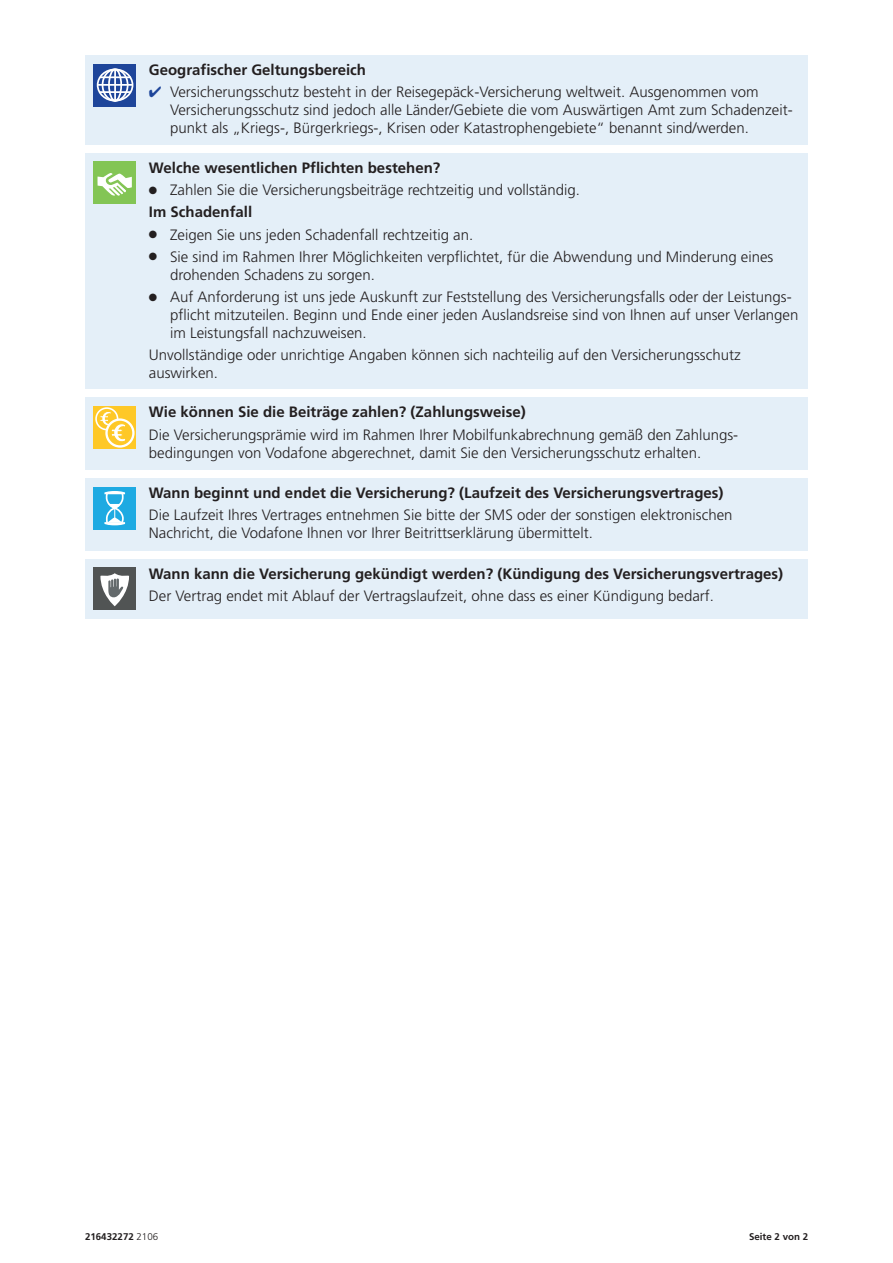
<style>
.page{position:relative;width:893px;height:1263px;background:#fff}
.page>*{position:absolute;margin:0;border:0;box-sizing:border-box;transform-origin:0 0}
.t1{font:300 15px/18px "Frutiger";color:#231f20}
.t2{font:700 15px "Frutiger";color:#231f20}
.t3{font:700 9.75px "Frutiger";color:#231f20}
.s1{color:#1e459a}
.s2{font-weight:700}
.s3{font-weight:300}
</style>
<div class="page">
<div style="left:85px;top:55px;width:723px;height:90px;background:#e4eff8"></div>
<svg style="left:94px;top:64px;width:42px;height:42px"></svg>
<div style="left:97px;top:69px;width:36px;height:33px;border:2px solid #fff;border-radius:50%"></div>
<div style="left:102px;top:69px;width:27px;height:33px;border:2px solid #fff;border-radius:50%"></div>
<div style="left:108px;top:69px;width:14px;height:33px;border:2px solid #fff;border-radius:50%"></div>
<hr style="left:114px;top:69px;width:2px;height:33px;background:#fff">
<hr style="left:100px;top:76px;width:31px;height:2px;background:#fff">
<hr style="left:100px;top:91px;width:31px;height:2px;background:#fff">
<hr style="left:98px;top:84px;width:35px;height:2px;background:#fff">
<div style="left:85px;top:153px;width:723px;height:236px;background:#e4eff8"></div>
<div style="left:94px;top:162px;width:42px;height:42px;background:#83c555"></div>
<svg style="left:97px;top:173px;width:35px;height:23px"></svg>
<div style="left:85px;top:398px;width:723px;height:72px;background:#e4eff8"></div>
<div style="left:94px;top:406px;width:42px;height:43px;background:#fec827"></div>
<div style="left:95px;top:407px;width:23px;height:23px;border:2px solid #fff;border-radius:50%"></div>
<svg style="left:107px;top:420px;width:26px;height:26px"></svg>
<div style="left:105px;top:418px;width:30px;height:30px;border:2px solid #fff;border-radius:50%"></div>
<svg style="left:99px;top:411px;width:28px;height:31px"></svg>
<div style="left:85px;top:478px;width:723px;height:73px;background:#e4eff8"></div>
<div style="left:94px;top:487px;width:42px;height:42px;background:#1eaae2"></div>
<svg style="left:104px;top:491px;width:21px;height:34px"></svg>
<div style="left:85px;top:559px;width:723px;height:60px;background:#e4eff8"></div>
<div style="left:94px;top:568px;width:42px;height:42px;background:#515454"></div>
<svg style="left:100px;top:573px;width:29px;height:33px"></svg>
<p class="t2" style="left:149px;top:64px;width:219px">Geografischer Geltungsbereich</p>
<p class="t1" style="left:170px;top:84px;width:624px;text-indent:-21px"><span class="s1">✔</span> Versicherungsschutz besteht in der Reisegepäck-Versicherung weltweit. Ausgenommen vom<br>Versicherungsschutz sind jedoch alle Länder/Gebiete die vom Auswärtigen Amt zum Schadenzeit&shy;punkt als „Kriegs-, Bürgerkriegs-, Krisen oder Katastrophengebiete“ benannt sind/werden.</p>
<p class="t2" style="left:149px;top:162px;width:293px">Welche wesentlichen Pflichten bestehen?</p>
<p class="t1" style="left:149px;top:180px;width:433px;line-height:22.2px">● Zahlen Sie die Versicherungsbeiträge rechtzeitig und vollständig.<br><span class="s2">Im Schadenfall</span></p>
<p class="t1" style="left:149px;top:227px;width:326px">● Zeigen Sie uns jeden Schadenfall rechtzeitig an.</p>
<p class="t1" style="left:170px;top:249px;width:605px;text-indent:-21px">● Sie sind im Rahmen Ihrer Möglichkeiten verpflichtet, für die Abwendung und Minderung eines drohenden Schadens zu sorgen.</p>
<p class="t1" style="left:170px;top:289px;width:630px;text-indent:-21px">● Auf Anforderung ist uns jede Auskunft zur Feststellung des Versicherungsfalls oder der Leistungs&shy;pflicht mitzuteilen. Beginn und Ende einer jeden Auslandsreise sind von Ihnen auf unser Verlangen im Leistungsfall nachzuweisen.</p>
<p class="t1" style="left:149px;top:347px;width:593px">Unvollständige oder unrichtige Angaben können sich nachteilig auf den Versicherungsschutz auswirken.</p>
<p class="t2" style="left:149px;top:406px;width:378px">Wie können Sie die Beiträge zahlen? (Zahlungsweise)</p>
<p class="t1" style="left:149px;top:427px;width:591px">Die Versicherungsprämie wird im Rahmen Ihrer Mobilfunkabrechnung gemäß den Zahlungs&shy;bedingungen von Vodafone abgerechnet, damit Sie den Versicherungsschutz erhalten.</p>
<p class="t2" style="left:149px;top:487px;width:576px">Wann beginnt und endet die Versicherung? (Laufzeit des Versicherungsvertrages)</p>
<p class="t1" style="left:149px;top:507px;width:585px">Die Laufzeit Ihres Vertrages entnehmen Sie bitte der SMS oder der sonstigen elektronischen<br>Nachricht, die Vodafone Ihnen vor Ihrer Beitrittserklärung übermittelt.</p>
<p class="t2" style="left:149px;top:568px;width:636px">Wann kann die Versicherung gekündigt werden? (Kündigung des Versicherungsvertrages)</p>
<p class="t1" style="left:149px;top:588px;width:567px">Der Vertrag endet mit Ablauf der Vertragslaufzeit, ohne dass es einer Kündigung bedarf.</p>
<p class="t3" style="left:85px;top:1233px;width:75px">216432272 <span class="s3">2106</span></p>
<p class="t3" style="left:749px;top:1233px;width:61px">Seite 2 von 2</p>
</div>
